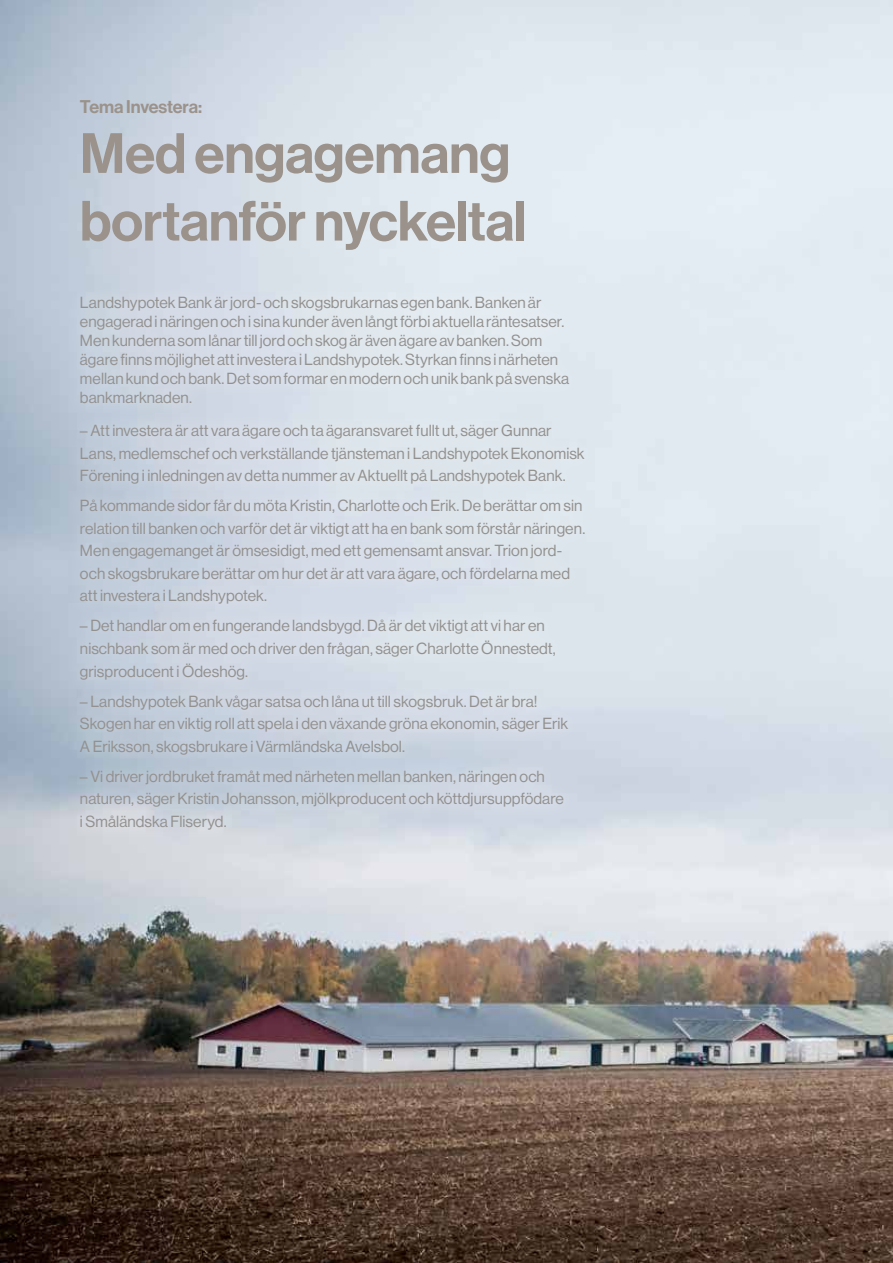
<style>
.page{position:relative;width:893px;height:1263px;background:#fff}
.page>*{position:absolute;margin:0;border:0;box-sizing:border-box;transform-origin:0 0}
.t1{font:55.5px/67.7px "N Haas Grotesk DS Pro 65 Md";letter-spacing:-.005em;color:#9b928b}
.t2{font:18px "N Haas Grotesk DS Pro 65 Md";letter-spacing:-.01em;color:#9b928b}
.t3{font:15.75px/22.5px "N Haas Grotesk DS Pro 55 Rg";letter-spacing:.005em;color:#93918f}
</style>
<div class="page">
<img style="left:1px;top:0;width:892px;height:1263px">
<div style="left:65px;top:282px;width:533px;height:562px;background:#fff;opacity:.75"></div>
<p class="t2" style="left:80px;top:96px;width:124px">Tema Investera:</p>
<h1 class="t1" style="left:80px;top:121px;width:448px">Med engagemang bortanför nyckeltal</h1>
<p class="t3" style="left:80px;top:293px;width:491px;line-height:18.9px">Landshypotek Bank är jord- och skogsbrukarnas egen bank. Banken är engagerad i näringen och i sina kunder även långt förbi aktuella räntesatser.<br>Men kunderna som lånar till jord och skog är även ägare av banken. Som ägare finns möjlighet att investera i Landshypotek. Styrkan finns i närheten mellan kund och bank. Det som formar en modern och unik bank på svenska bankmarknaden.</p>
<p class="t3" style="left:80px;top:419px;width:506px">– Att investera är att vara ägare och ta ägaransvaret fullt ut, säger Gunnar<br>Lans, medlemschef och verkställande tjänsteman i Landshypotek Ekonomisk<br>Förening i inledningen av detta nummer av Aktuellt på Landshypotek Bank.</p>
<p class="t3" style="left:80px;top:494px;width:507px">På kommande sidor får du möta Kristin, Charlotte och Erik. De berättar om sin relation till banken och varför det är viktigt att ha en bank som förstår näringen.<br>Men engagemanget är ömsesidigt, med ett gemensamt ansvar. Trion jord&shy;och skogsbrukare berättar om hur det är att vara ägare, och fördelarna med att investera i Landshypotek.</p>
<p class="t3" style="left:80px;top:615px;width:477px">– Det handlar om en fungerande landsbygd. Då är det viktigt att vi har en nischbank som är med och driver den frågan, säger Charlotte Önnestedt, grisproducent i Ödeshög.</p>
<p class="t3" style="left:80px;top:690px;width:490px">– Landshypotek Bank vågar satsa och låna ut till skogsbruk. Det är bra!<br>Skogen har en viktig roll att spela i den växande gröna ekonomin, säger Erik<br>A Eriksson, skogsbrukare i Värmländska Avelsbol.</p>
<p class="t3" style="left:80px;top:765px;width:485px">– Vi driver jordbruket framåt med närheten mellan banken, näringen och naturen, säger Kristin Johansson, mjölkproducent och köttdjursuppfödare i Småländska Fliseryd.</p>
</div>
